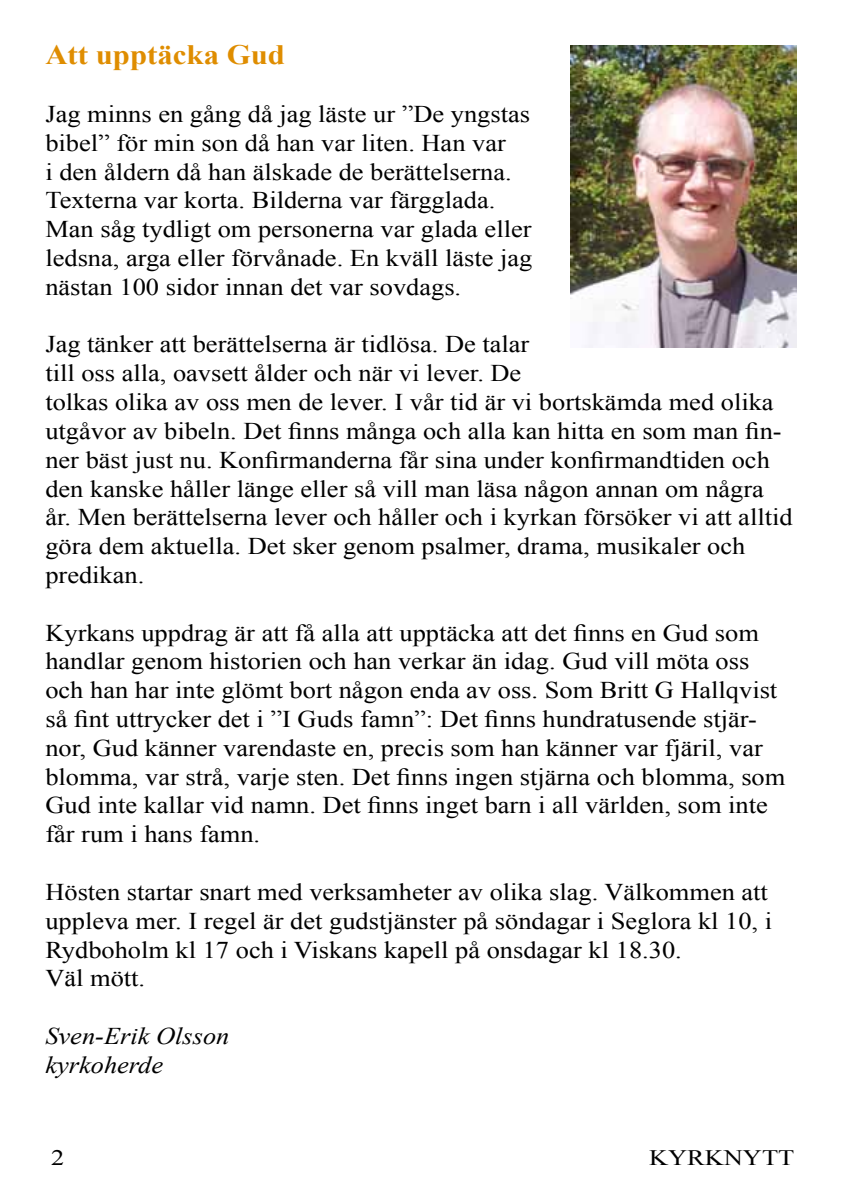
<style>
.page{position:relative;width:842px;height:1191px;background:#fff}
.page>*{position:absolute;margin:0;border:0;box-sizing:border-box;transform-origin:0 0}
.t1{font:700 28px "Times New Roman";color:#df8d00;scale:1.1 1}
.t2{font:24px/28.8px "Times New Roman";color:#000;scale:1.1 1}
.t3{font:italic 24px/28.8px "Times New Roman";color:#000;scale:1.1 1}
.t4{font:22px "Times New Roman";color:#000;scale:1.2 1}
</style>
<div class="page">
<img style="left:570px;top:45px;width:226px;height:303px">
<p class="t1" style="left:45px;top:36px;width:219px">Att upptäcka Gud</p>
<p class="t2" style="left:45px;top:99px;width:444px">Jag minns en gång då jag läste ur ”De yngstas bibel” för min son då han var liten. Han var<br>i den åldern då han älskade de berättelserna.<br>Texterna var korta. Bilderna var färgglada.<br>Man såg tydligt om personerna var glada eller ledsna, arga eller förvånade. En kväll läste jag nästan 100 sidor innan det var sovdags.</p>
<p class="t2" style="left:45px;top:330px;width:681px">Jag tänker att berättelserna är tidlösa. De talar<br>till oss alla, oavsett ålder och när vi lever. De<br>tolkas olika av oss men de lever. I vår tid är vi bortskämda med olika utgåvor av bibeln. Det finns många och alla kan hitta en som man fin&shy;ner bäst just nu. Konfirmanderna får sina under konfirmandtiden och den kanske håller länge eller så vill man läsa någon annan om några år. Men berättelserna lever och håller och i kyrkan försöker vi att alltid göra dem aktuella. Det sker genom psalmer, drama, musikaler och predikan.</p>
<p class="t2" style="left:45px;top:618px;width:674px">Kyrkans uppdrag är att få alla att upptäcka att det finns en Gud som handlar genom historien och han verkar än idag. Gud vill möta oss och han har inte glömt bort någon enda av oss. Som Britt G Hallqvist så fint uttrycker det i ”I Guds famn”: Det finns hundratusende stjär&shy;nor, Gud känner varendaste en, precis som han känner var fjäril, var blomma, var strå, varje sten. Det finns ingen stjärna och blomma, som Gud inte kallar vid namn. Det finns inget barn i all världen, som inte får rum i hans famn.</p>
<p class="t2" style="left:45px;top:877px;width:662px">Hösten startar snart med verksamheter av olika slag. Välkommen att uppleva mer. I regel är det gudstjänster på söndagar i Seglora kl 10, i Rydboholm kl 17 och i Viskans kapell på onsdagar kl 18.30.<br>Väl mött.</p>
<p class="t3" style="left:45px;top:1021px;width:169px">Sven-Erik Olsson kyrkoherde</p>
<p class="t4" style="left:51px;top:1143px;width:13px">2</p>
<p class="t4" style="left:649px;top:1143px;width:122px">KYRKNYTT</p>
</div>
